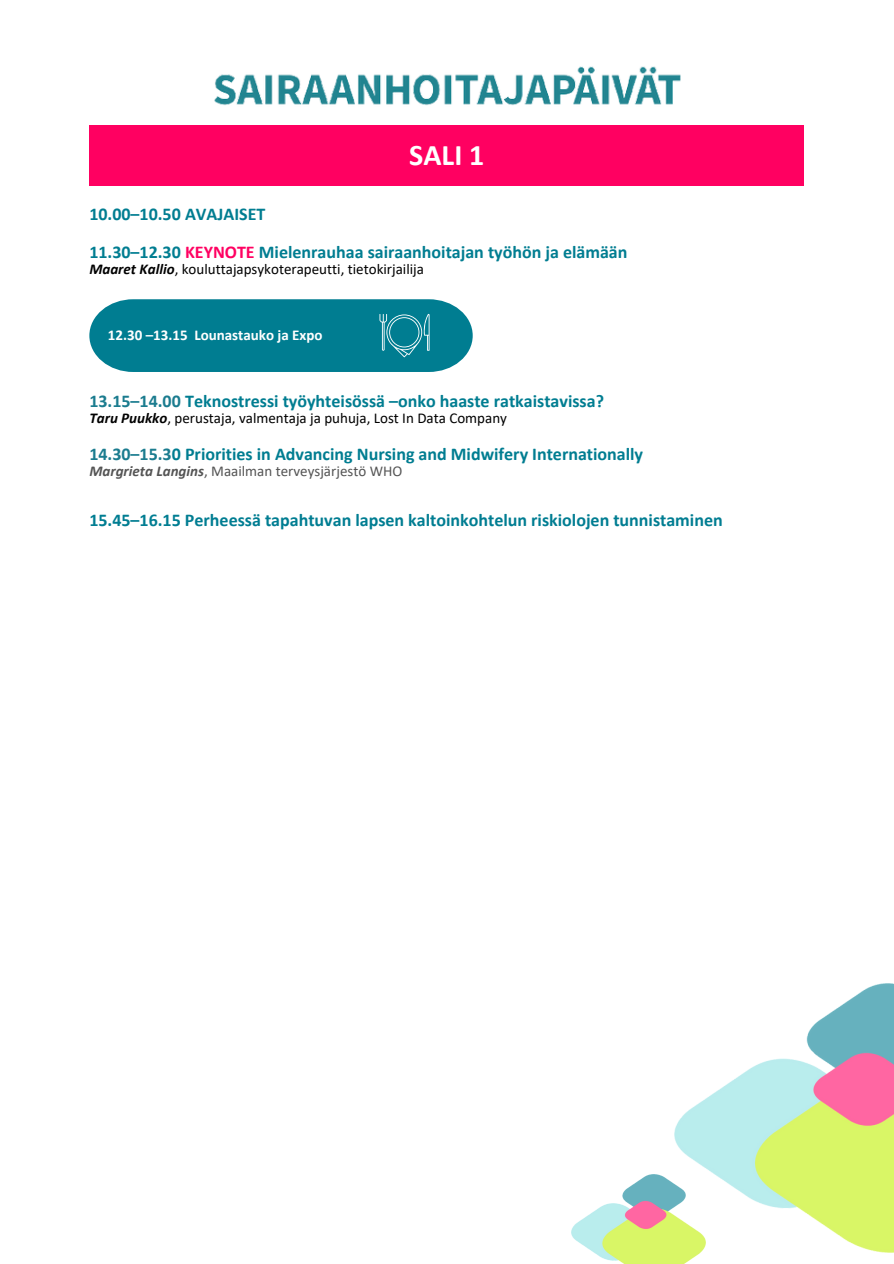
<style>
.page{position:relative;width:894px;height:1264px;background:#fff}
.page>*{position:absolute;margin:0;border:0;box-sizing:border-box;transform-origin:0 0}
.t1{font:700 30px "Calibri";color:#fff}
.t2{font:700 18px "Calibri";color:#007d91}
.t3{font:700 18px "Calibri";color:#007d92}
.t4{font:15px "Calibri";color:#000}
.t5{font:15px "Calibri";color:#545454}
.t6{font:700 15px "Calibri";color:#fff}
.s1{color:#ff0061}
.s2{font-weight:700;font-style:italic}
.s3{color:#1b7c8f}
</style>
<div class="page">
<div style="left:89px;top:125px;width:715px;height:61px;background:#ff0061"></div>
<img style="left:214px;top:66px;width:467px;height:40px">
<svg style="left:89px;top:299px;width:383px;height:73px;background:#118598"></svg>
<img style="left:571px;top:1174px;width:130px;height:89px">
<img style="left:674px;top:983px;width:219px;height:269px">
<p class="t1" style="left:409px;top:142px;width:76px">SALI 1</p>
<h1 class="t2" style="left:89px;top:207px;width:177px">10.00–10.50 AVAJAISET</h1>
<h2 class="t2" style="left:89px;top:245px;width:539px">11.30–12.30 <span class="s1">KEYNOTE</span> Mielenrauhaa sairaanhoitajan työhön ja elämään</h2>
<h2 class="t4" style="left:89px;top:263px;width:336px"><span class="s2">Maaret Kallio</span>, kouluttajapsykoterapeutti, tietokirjailija</h2>
<p class="t6" style="left:108px;top:328px;width:216px">12.30 –13.15 Lounastauko ja Expo</p>
<h4 class="t2" style="left:89px;top:393px;width:516px"><span class="s3">13.15–14.00</span> Teknostressi työyhteisössä –onko haaste ratkaistavissa?</h4>
<h4 class="t4" style="left:89px;top:411px;width:419px"><span class="s2">Taru Puukko</span>, perustaja, valmentaja ja puhuja, Lost In Data Company</h4>
<h4 class="t2" style="left:89px;top:446px;width:555px"><span class="s3">14.30–15.3</span>0 Priorities in Advancing Nursing and Midwifery Internationally</h4>
<h4 class="t5" style="left:89px;top:464px;width:314px"><span class="s2">Margrieta Langins</span>, Maailman terveysjärjestö WHO</h4>
<h4 class="t3" style="left:89px;top:513px;width:634px">15.45–16.15 Perheessä tapahtuvan lapsen kaltoinkohtelun riskiolojen tunnistaminen</h4>
</div>
